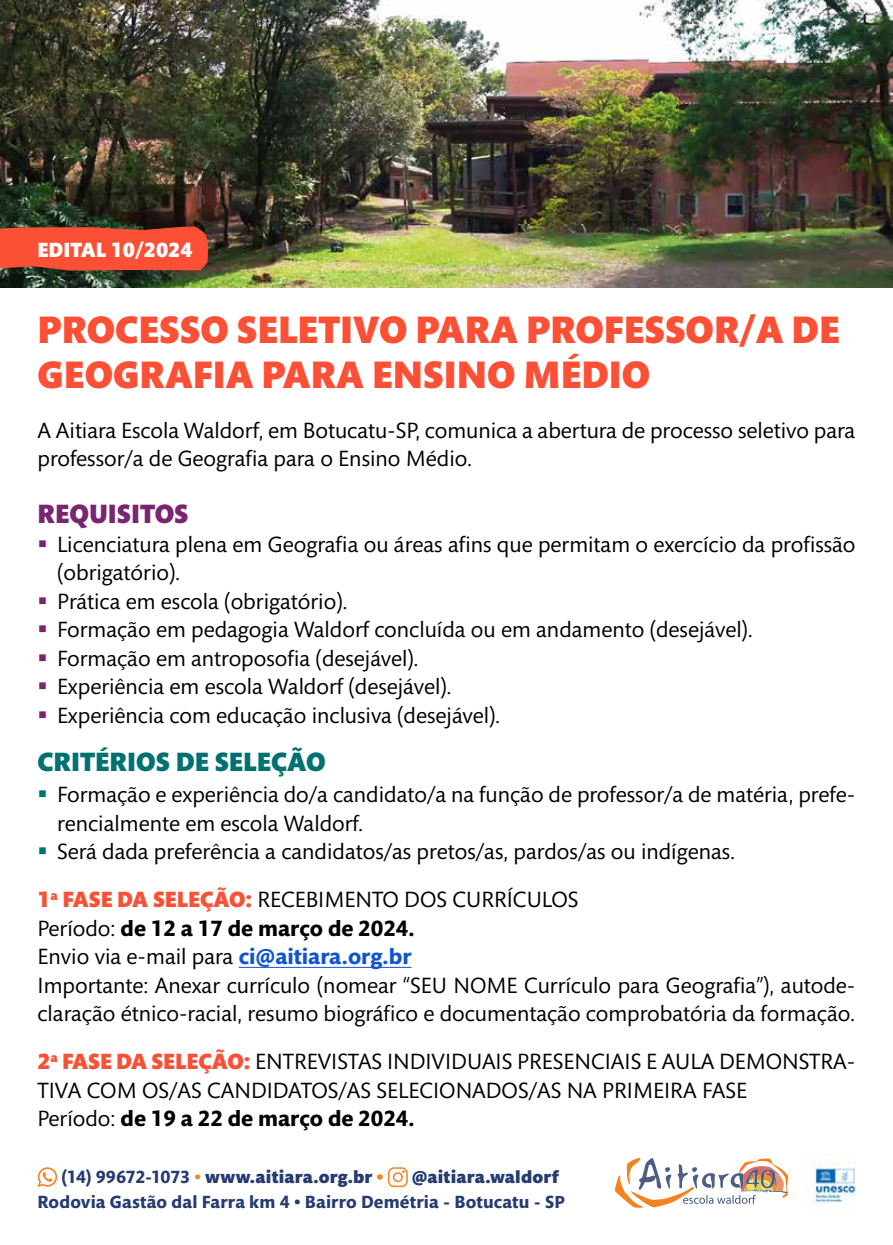
<style>
.page{position:relative;width:893px;height:1245px;background:#fff}
.page>*{position:absolute;margin:0;border:0;box-sizing:border-box;transform-origin:0 0}
.t1{font:900 39px/45px "Mundo Sans Std";color:#fb5036}
.t2{font:900 27px "Mundo Sans Std";color:#007171}
.t3{font:900 27px "Mundo Sans Std";color:#792572}
.t4{font:22.5px/28.5px "Mundo Sans Std";color:#000}
.t5{font:900 21px "Mundo Sans Std";color:#fff}
.t6{font:700 18px/25.7px "Mundo Sans Std";letter-spacing:.01em;color:#253b72}
.t7{font:900 18px "Mundo Sans Std";letter-spacing:.01em;color:#253b72}
.s1{color:#792572}
.s2{color:#007171}
.s3{font-weight:900;color:#fb5036}
.s4{font-weight:700}
.s5{font-weight:700;color:#15c}
.s6{font-weight:700;color:#f58221}
.s7{color:#f58221}
.s8{font-weight:900}
.s9{font-size:17.7px}
</style>
<div class="page">
<img style="left:0;top:0;width:893px;height:287px">
<hr style="left:239px;top:967px;width:173px;height:1px;background:#15c">
<svg style="left:0;top:225px;width:208px;height:46px;background:#e44d34"></svg>
<img style="left:806px;top:1157px;width:49px;height:47px">
<svg style="left:615px;top:1158px;width:173px;height:50px"></svg>
<svg style="left:37px;top:1167px;width:20px;height:20px"></svg>
<svg style="left:388px;top:1167px;width:20px;height:20px"></svg>
<p class="t5" style="left:38px;top:238px;width:156px">EDITAL 10/2024</p>
<h1 class="t1" style="left:38px;top:309px;width:804px">PROCESSO SELETIVO PARA PROFESSOR/A DE<br>GEOGRAFIA PARA ENSINO MÉDIO</h1>
<p class="t4" style="left:38px;top:417px;width:819px">A Aitiara Escola Waldorf, em Botucatu-SP, comunica a abertura de processo seletivo para professor/a de Geografia para o Ensino Médio.</p>
<p class="t3" style="left:38px;top:499px;width:153px">REQUISITOS</p>
<p class="t4" style="left:57px;top:531px;width:800px;text-indent:-20px"><span class="s1">▪</span> Licenciatura plena em Geografia ou áreas afins que permitam o exercício da profissão (obrigatório).</p>
<p class="t4" style="left:38px;top:588px;width:311px"><span class="s1">▪</span> Prática em escola (obrigatório).</p>
<p class="t4" style="left:38px;top:616px;width:717px"><span class="s1">▪</span> Formação em pedagogia Waldorf concluída ou em andamento (desejável).</p>
<p class="t4" style="left:38px;top:645px;width:383px"><span class="s1">▪</span> Formação em antroposofia (desejável).</p>
<p class="t4" style="left:38px;top:673px;width:415px"><span class="s1">▪</span> Experiência em escola Waldorf (desejável).</p>
<p class="t4" style="left:38px;top:702px;width:464px"><span class="s1">▪</span> Experiência com educação inclusiva (desejável).</p>
<p class="t2" style="left:38px;top:747px;width:290px">CRITÉRIOS DE SELEÇÃO</p>
<p class="t4" style="left:57px;top:781px;width:800px;text-indent:-20px"><span class="s2">▪</span> Formação e experiência do/a candidato/a na função de professor/a de matéria, prefe&shy;rencialmente em escola Waldorf.</p>
<p class="t4" style="left:38px;top:828px;width:699px;line-height:48px"><span class="s2">▪</span> Será dada preferência a candidatos/as pretos/as, pardos/as ou indígenas.<br><span class="s3">1</span><sup>a</sup> <span class="s3">FASE DA SELEÇÃO:</span> RECEBIMENTO DOS CURRÍCULOS</p>
<p class="t4" style="left:38px;top:915px;width:819px">Período: <span class="s4">de 12 a 17 de março de 2024.<br></span>Envio via e-mail para <span class="s5">ci@aitiara.org.br<br></span>Importante: Anexar currículo (nomear “SEU NOME Currículo para Geografia”), autode&shy;claração étnico-racial, resumo biográfico e documentação comprobatória da formação.</p>
<p class="t4" style="left:38px;top:1048px;width:819px"><span class="s3">2</span><sup>a</sup> <span class="s3">FASE DA SELEÇÃO:</span> ENTREVISTAS INDIVIDUAIS PRESENCIAIS E AULA DEMONSTRA-<br>TIVA COM OS/AS CANDIDATOS/AS SELECIONADOS/AS NA PRIMEIRA FASE<br>Período: <span class="s4">de 19 a 22 de março de 2024.</span></p>
<p class="t7" style="left:61px;top:1167px;width:324px"><span class="s4">(14) 99672-1073</span> <span class="s6">•</span> www.aitiara.org.br <span class="s7">•</span></p>
<p class="t6" style="left:37px;top:1164px;width:529px;text-indent:374px"><span class="s8">@aitiara.waldorf<br></span>Rodovia Gastão dal Farra km 4 • Bairro Demétria - Botucatu - S<span class="s9">P</span></p>
</div>
